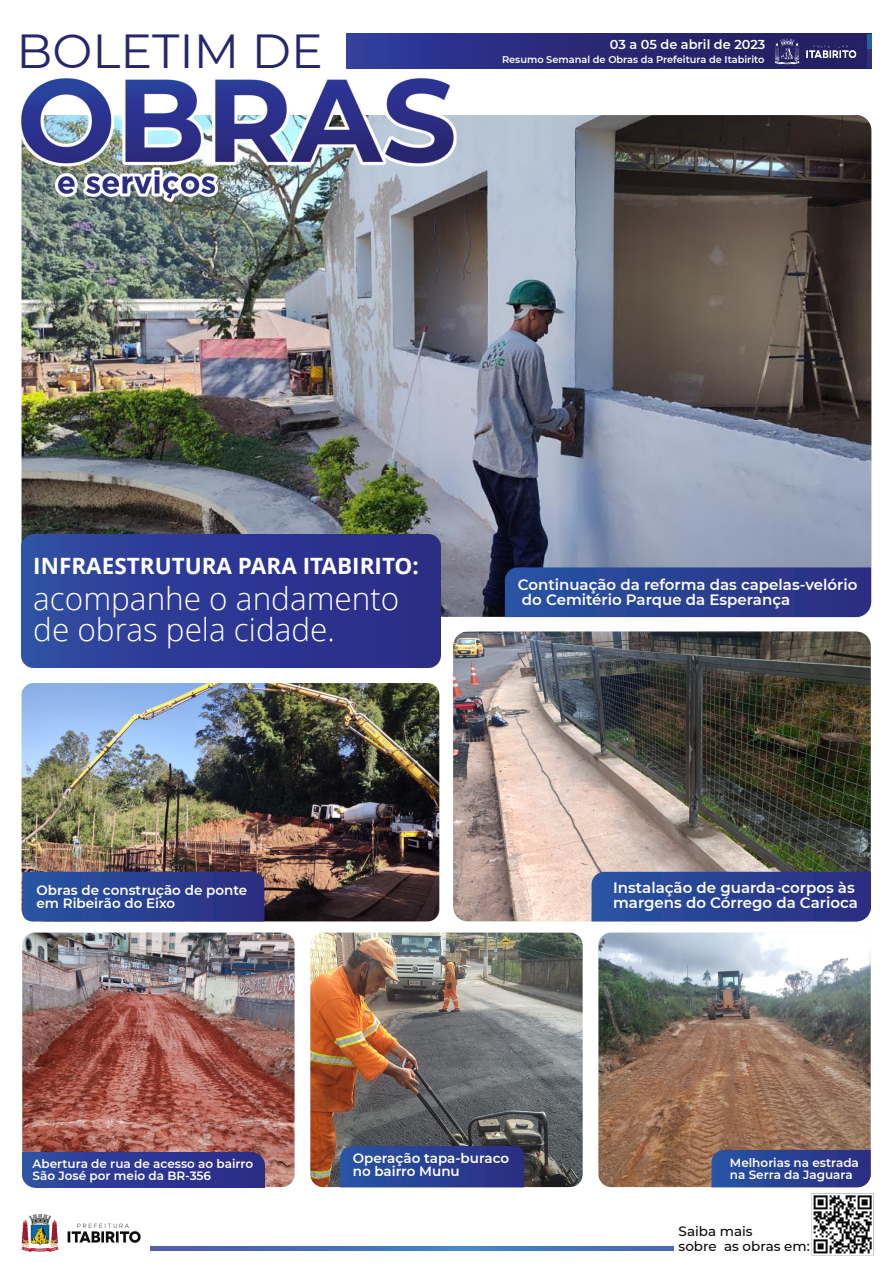
<style>
.page{position:relative;width:893px;height:1263px;background:#fff}
.page>*{position:absolute;margin:0;border:0;box-sizing:border-box;transform-origin:0 0}
.t1{font:47.7px "Montserrat";color:#26266e}
.t2{font:300 31.5px/31.5px "Open Sans";color:#fff}
.t3{font:700 22.5px "Open Sans";color:#fff}
.t4{font:600 15px/15px "Montserrat";color:#fff}
.t5{font:600 13.5px/13.5px "Montserrat";color:#fff}
.t6{font:500 13.5px/15px "Montserrat";color:#080704}
.t7{font:600 12.9px "Montserrat";color:#fff}
.t8{font:600 12px/12px "Montserrat";color:#fff}
.t9{font:600 9.75px "Montserrat";color:#fff}
</style>
<div class="page">
<img style="left:22px;top:115px;width:849px;height:502px;border-radius:15px">
<img style="left:22px;top:683px;width:417px;height:238px;border-radius:12px">
<img style="left:22px;top:933px;width:272px;height:254px;border-radius:13px">
<img style="left:310px;top:933px;width:272px;height:254px;border-radius:13px">
<img style="left:598px;top:933px;width:273px;height:254px;border-radius:13px">
<img style="left:453px;top:631px;width:418px;height:290px;border-radius:14px">
<img style="left:21px;top:534px;width:419px;height:133px">
<img style="left:150px;top:1246px;width:523px;height:4px">
<img style="left:21px;top:1214px;width:119px;height:37px">
<img style="left:21px;top:78px;width:435px;height:124px">
<img style="left:347px;top:33px;width:524px;height:35px">
<div style="left:867px;top:48px;width:5px;height:20px;background:#312e77"></div>
<div style="left:867px;top:34px;width:5px;height:14px;background:#2161a4"></div>
<img style="left:813px;top:1195px;width:59px;height:59px">
<img style="left:775px;top:38px;width:81px;height:26px">
<img style="left:22px;top:1153px;width:242px;height:34px">
<svg style="left:340px;top:1146px;width:184px;height:41px;background:#294092"></svg>
<svg style="left:711px;top:1150px;width:160px;height:37px;background:#2c4292"></svg>
<svg style="left:22px;top:872px;width:242px;height:49px;background:#2a4092"></svg>
<svg style="left:591px;top:872px;width:280px;height:49px;background:#2b4193"></svg>
<svg style="left:505px;top:567px;width:366px;height:50px;background:#2a4192"></svg>
<h1 class="t1" style="left:17px;top:22px;width:308px">BOLETIM DE</h1>
<p class="t7" style="left:610px;top:36px;width:157px">03 a 05 de abril de 2023</p>
<p class="t9" style="left:502px;top:53px;width:264px">Resumo Semanal de Obras da Prefeitura de Itabirito</p>
<h3 class="t3" style="left:33px;top:556px;width:387px">INFRAESTRUTURA PARA ITABIRITO:</h3>
<h2 class="t2" style="left:33px;top:585px;width:368px">acompanhe o andamento de obras pela cidade.</h2>
<p class="t4" style="left:518px;top:577px;width:341px">Continuação da reforma das capelas-velório do Cemitério Parque da Esperança</p>
<p class="t5" style="left:36px;top:883px;width:212px">Obras de construção de ponte em Ribeirão do Eixo</p>
<p class="t4" style="left:613px;top:880px;width:246px">Instalação de guarda-corpos às margens do Córrego da Carioca</p>
<p class="t8" style="left:33px;top:1157px;width:222px">Abertura de rua de acesso ao bairro<br>São José por meio da BR-356</p>
<p class="t5" style="left:353px;top:1151px;width:158px">Operação tapa-buraco no bairro Munu</p>
<p class="t8" style="left:730px;top:1156px;width:131px">Melhorias na estrada na Serra da Jaguara</p>
<p class="t6" style="left:679px;top:1223px;width:133px">Saiba mais<br>sobre as obras em:</p>
</div>
